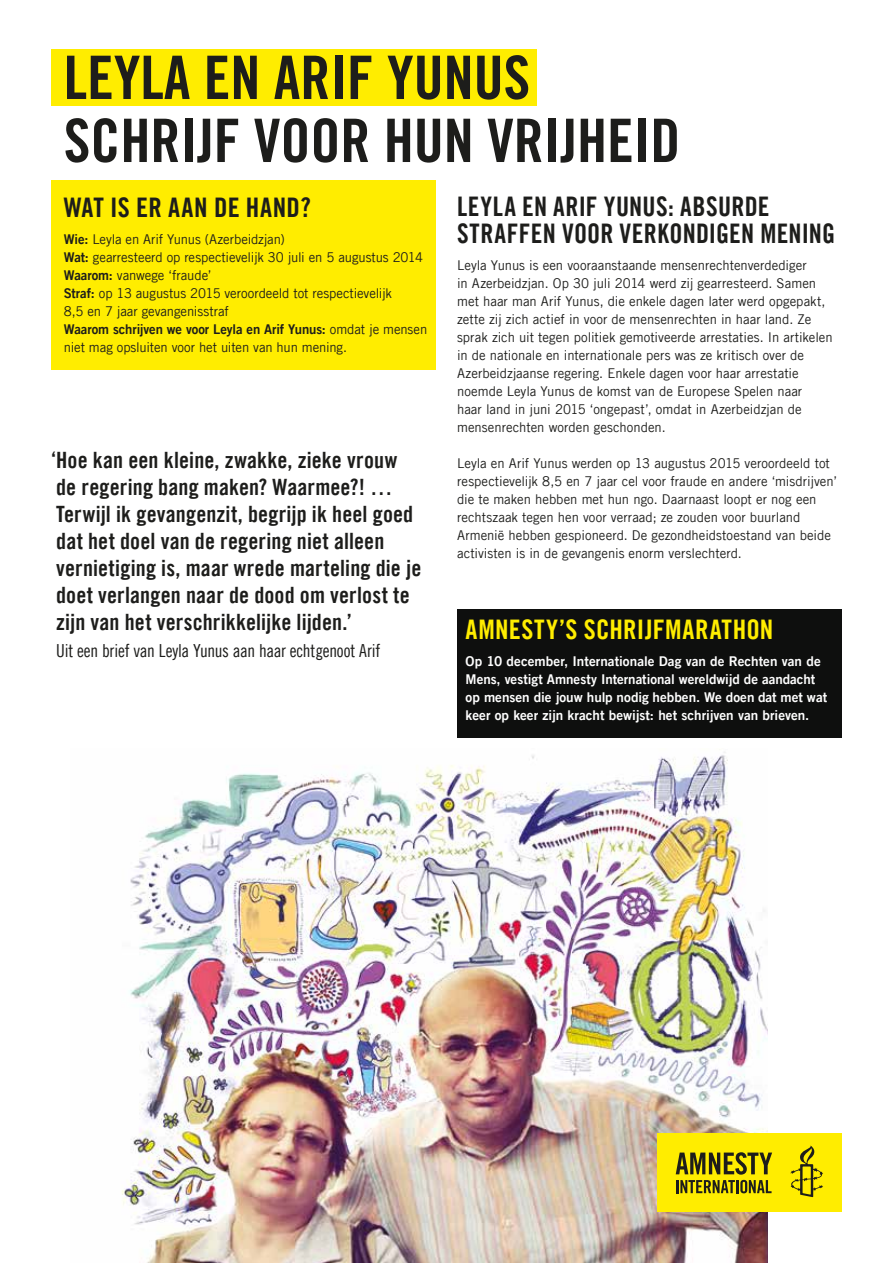
<style>
.page{position:relative;width:893px;height:1263px;background:#fff}
.page>*{position:absolute;margin:0;border:0;box-sizing:border-box;transform-origin:0 0}
.t1{font:60px/63px "Amnesty Trade Gothic Bd Cn 20";color:#1d1d1b}
.t2{font:27px/27px "Amnesty Trade Gothic Bd Cn 20";letter-spacing:.015em;color:#1d1d1b}
.t3{font:27px "Amnesty Trade Gothic Bd Cn 20";letter-spacing:.015em;color:#ffed00}
.t4{font:22.5px/27px "Amnesty Trade Gothic Bd Cn 20";letter-spacing:.005em;color:#1d1d1b}
.t5{font:18px "Amnesty Trade Gothic Cn 18";letter-spacing:-.015em;color:#1d1d1b}
.t6{font:13.5px/18px "Amnesty Trade Gothic";color:#1d1d1b}
.t7{font:13.5px/18px "Amnesty Trade Gothic Bd 2";color:#fff}
.t8{font:13.5px "Amnesty Trade Gothic Bd 2";letter-spacing:-.01em;color:#1d1d1b}
.s1{font-family:"Amnesty Trade Gothic Bd 2"}
.s2{font-family:"Amnesty Trade Gothic"}
</style>
<div class="page">
<div style="left:51px;top:49px;width:486px;height:56px;background:#ffed00"></div>
<img style="left:121px;top:752px;width:646px;height:511px">
<div style="left:51px;top:180px;width:385px;height:190px;background:#ffed00"></div>
<div style="left:457px;top:609px;width:385px;height:129px;background:#0e0f0e"></div>
<div style="left:657px;top:1134px;width:185px;height:78px;background:#ffed00"></div>
<svg style="left:790px;top:1145px;width:33px;height:52px"></svg>
<svg style="left:676px;top:1152px;width:96px;height:41px"></svg>
<h1 class="t1" style="left:64px;top:46px;width:618px">LEYLA EN ARIF YUNUS<br>SCHRIJF VOOR HUN VRIJHEID</h1>
<h2 class="t2" style="left:64px;top:194px;width:249px">WAT IS ER AAN DE HAND?</h2>
<p class="t6" style="left:64px;top:230px;width:361px"><span class="s1">Wie:</span> Leyla en Arif Yunus (Azerbeidzjan)<br><span class="s1">Wat:</span> gearresteerd op respectievelijk 30 juli en 5 augustus 2014<br><span class="s1">Waarom:</span> vanwege ‘fraude’<br><span class="s1">Straf:</span> op 13 augustus 2015 veroordeeld tot respectievelijk<br>8,5 en 7 jaar gevangenisstraf</p>
<p class="t8" style="left:64px;top:321px;width:365px">Waarom schrijven we voor Leyla en Arif Yunus: <span class="s2">omdat je mensen</span></p>
<p class="t6" style="left:64px;top:338px;width:285px">niet mag opsluiten voor het uiten van hun mening.</p>
<p class="t4" style="left:51px;top:446px;width:372px">‘Hoe kan een kleine, zwakke, zieke vrouw de regering bang maken? Waarmee?! … Terwijl ik gevangenzit, begrijp ik heel goed dat het doel van de regering niet alleen vernietiging is, maar wrede marteling die je doet verlangen naar de dood om verlost te zijn van het verschrikkelijke lijden.’</p>
<h3 class="t5" style="left:56px;top:640px;width:326px">Uit een brief van Leyla Yunus aan haar echtgenoot Arif</h3>
<h2 class="t2" style="left:457px;top:193px;width:380px">LEYLA EN ARIF YUNUS: ABSURDE<br>STRAFFEN VOOR VERKONDIGEN MENING</h2>
<p class="t6" style="left:457px;top:256px;width:377px">Leyla Yunus is een vooraanstaande mensenrechtenverdediger<br>in Azerbeidzjan. Op 30 juli 2014 werd zij gearresteerd. Samen met haar man Arif Yunus, die enkele dagen later werd opgepakt, zette zij zich actief in voor de mensenrechten in haar land. Ze sprak zich uit tegen politiek gemotiveerde arrestaties. In artikelen in de nationale en internationale pers was ze kritisch over de Azerbeidzjaanse regering. Enkele dagen voor haar arrestatie noemde Leyla Yunus de komst van de Europese Spelen naar<br>haar land in juni 2015 ‘ongepast’, omdat in Azerbeidzjan de mensenrechten worden geschonden.</p>
<p class="t6" style="left:457px;top:454px;width:381px">Leyla en Arif Yunus werden op 13 augustus 2015 veroordeeld tot respectievelijk 8,5 en 7 jaar cel voor fraude en andere ‘misdrijven’ die te maken hebben met hun ngo. Daarnaast loopt er nog een rechtszaak tegen hen voor verraad; ze zouden voor buurland Armenië hebben gespioneerd. De gezondheidstoestand van beide activisten is in de gevangenis enorm verslechterd.</p>
<h2 class="t3" style="left:466px;top:613px;width:309px">AMNESTY’S SCHRIJFMARATHON</h2>
<p class="t7" style="left:466px;top:652px;width:363px">Op 10 december, Internationale Dag van de Rechten van de Mens, vestigt Amnesty International wereldwijd de aandacht op mensen die jouw hulp nodig hebben. We doen dat met wat keer op keer zijn kracht bewijst: het schrijven van brieven.</p>
</div>
